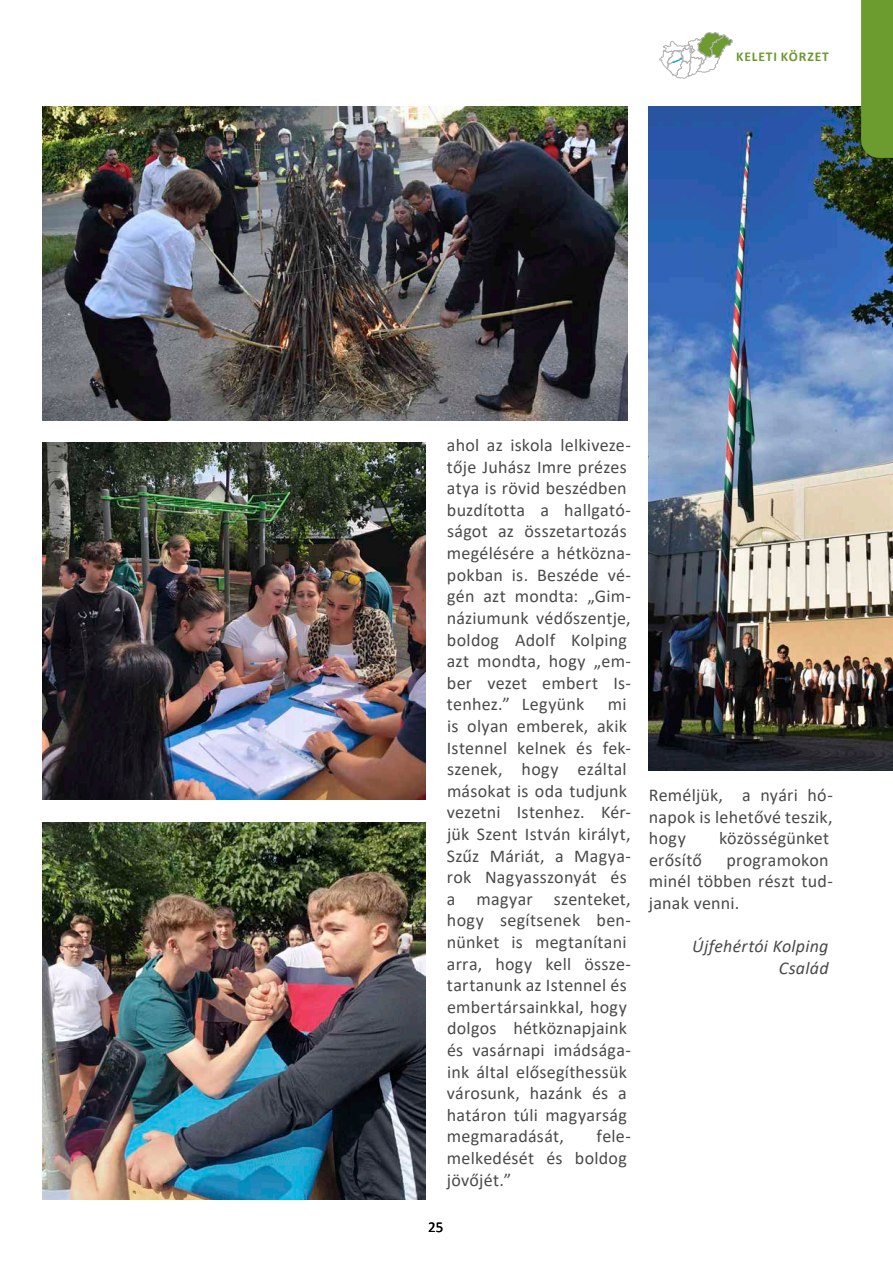
<style>
.page{position:relative;width:893px;height:1263px;background:#fff}
.page>*{position:absolute;margin:0;border:0;box-sizing:border-box;transform-origin:0 0}
.t1{font:18px/21.6px "Calibri";letter-spacing:.015em;color:#4a4a49}
.t2{font:italic 18px/21.6px "Calibri";letter-spacing:.015em;color:#4a4a49;text-align:right}
.t3{font:15px "Calibri";color:#000}
.t4{font:700 13.5px "Calibri";letter-spacing:.06em;color:#6c9b30}
</style>
<div class="page">
<svg style="left:659px;top:32px;width:74px;height:47px"></svg>
<img style="left:43px;top:106px;width:584px;height:315px">
<img style="left:648px;top:106px;width:245px;height:664px">
<img style="left:43px;top:822px;width:382px;height:377px">
<img style="left:43px;top:442px;width:382px;height:358px">
<div style="left:861px;top:0;width:32px;height:158px;background:#6c9b30"></div>
<p class="t4" style="left:736px;top:47px;width:94px">KELETI KÖRZET</p>
<p class="t1" style="left:447px;top:434px;width:186px">ahol az iskola lelkiveze&shy;tője Juhász Imre prézes atya is rövid beszédben buzdította a hallgató&shy;ságot az összetartozás megélésére a hétközna&shy;pokban is. Beszéde vé&shy;gén azt mondta: „Gim&shy;náziumunk védőszentje, boldog Adolf Kolping azt mondta, hogy „em&shy;ber vezet embert Is&shy;tenhez.” Legyünk</p>
<p class="t1" style="left:447px;top:693px;width:186px;text-indent:161px">mi is olyan emberek, akik<br>Istennel kelnek és fek&shy;szenek, hogy ezáltal másokat is oda tudjunk vezetni Istenhez. Kér&shy;jük Szent István királyt,<br>Szűz Máriát, a Magya&shy;rok Nagyasszonyát és a magyar szenteket, hogy segítsenek ben&shy;nünket is megtanítani arra, hogy kell össze&shy;tartanunk az Istennel és embertársainkkal, hogy dolgos hétköznapjaink és vasárnapi imádsága&shy;ink által elősegíthessük városunk, hazánk és a határon túli magyarság megmaradását,</p>
<p class="t1" style="left:447px;top:1125px;width:186px;text-indent:150px">fele&shy;melkedését és boldog jövőjét.”</p>
<p class="t3" style="left:428px;top:1216px;width:17px">25</p>
<p class="t1" style="left:649px;top:784px;width:186px;text-align:justify">Reméljük, a nyári hó&shy;napok is lehetővé teszik, hogy</p>
<p class="t1" style="left:719px;top:827px;width:112px">közösségünket</p>
<p class="t1" style="left:649px;top:848px;width:55px">erősítő</p>
<p class="t1" style="left:649px;top:848px;width:186px;text-indent:78px">programokon minél többen részt tud&shy;janak venni.</p>
<p class="t2" style="left:692px;top:934px;width:138px">Újfehértói Kolping<br>Család</p>
</div>
